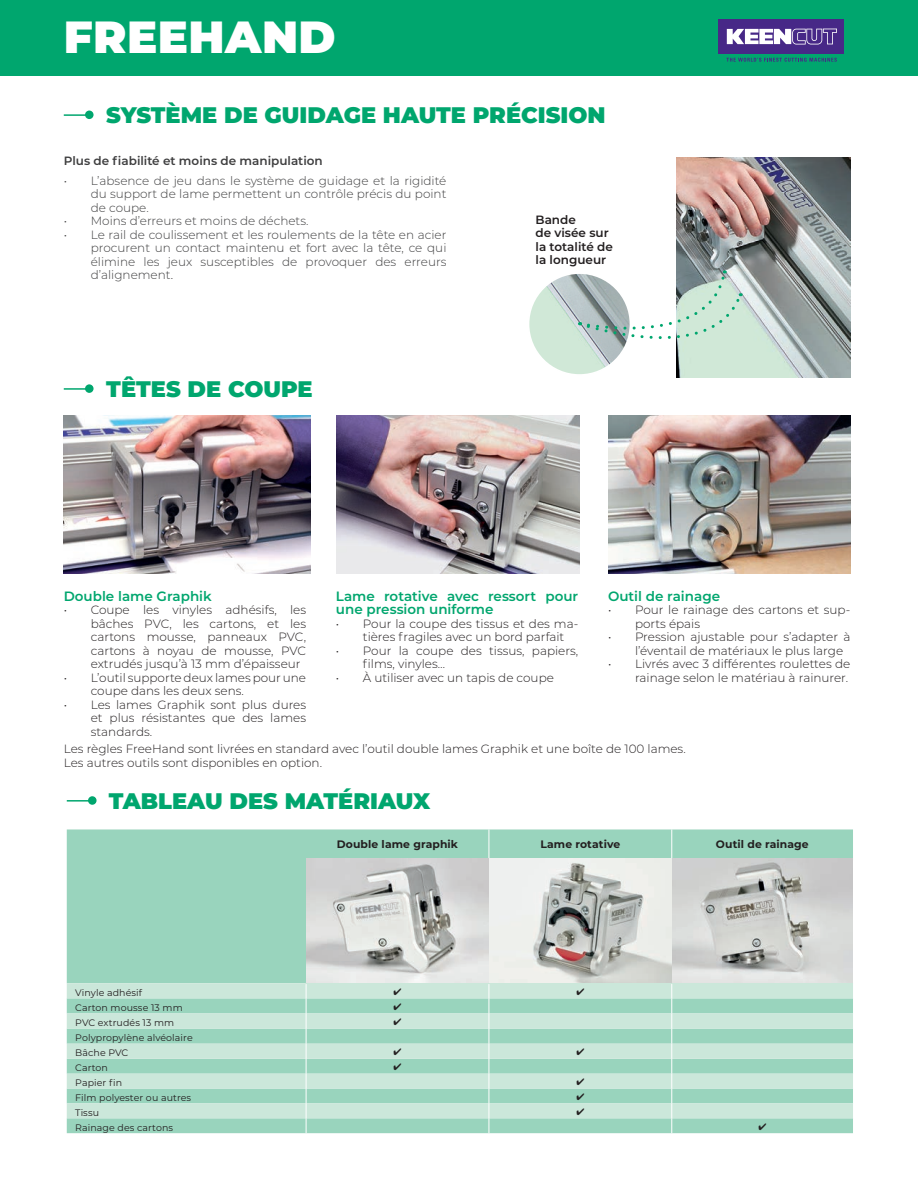
<style>
.page{position:relative;width:918px;height:1188px;background:#fff}
.page>*{position:absolute;margin:0;border:0;box-sizing:border-box;transform-origin:0 0}
.t1{font:900 45px "Montserrat";letter-spacing:.01em;color:#fff}
.t2{font:900 22.5px "Montserrat";color:#00a66e}
.t3{font:600 13.5px/13.5px "Montserrat";color:#00a66e}
.t4{font:300 12px/13.5px "Montserrat";color:#231f20}
.t5{font:300 12px/13.5px "Montserrat";color:#3e3e3f;text-align:justify}
.t6{font:600 12px/13.5px "Montserrat";color:#231f20}
.t7{font:600 12px "Montserrat";color:#3e3e3f}
.t8{font:700 10.8px "Montserrat";letter-spacing:.01em;color:#231f20}
.t9{font:9.45px/15.1px "Montserrat";letter-spacing:.01em;color:#231f20}
.s1{color:#231f20}
</style>
<div class="page">
<div style="left:0;top:0;width:918px;height:75px;background:#00a66e"></div>
<img style="left:676px;top:158px;width:174px;height:220px">
<div style="left:85px;top:111px;width:9px;height:8px;background:#00a66e;border-radius:50%"></div>
<hr style="left:64px;top:114px;width:25px;height:2px;background:#00a66e">
<img style="left:528px;top:273px;width:103px;height:102px;border-radius:51px">
<div style="left:85px;top:384px;width:9px;height:9px;background:#00a66e;border-radius:50%"></div>
<hr style="left:64px;top:388px;width:25px;height:2px;background:#00a66e">
<img style="left:64px;top:415px;width:246px;height:159px">
<img style="left:337px;top:415px;width:242px;height:159px">
<img style="left:608px;top:415px;width:242px;height:159px">
<div style="left:88px;top:796px;width:9px;height:9px;background:#00a66e;border-radius:50%"></div>
<hr style="left:67px;top:800px;width:25px;height:2px;background:#00a66e">
<div style="left:67px;top:829px;width:786px;height:304px;background:#99d4bd"></div>
<svg style="left:67px;top:983px;width:786px;height:135px;background:#b6dfcd"></svg>
<hr style="left:489px;top:829px;width:1px;height:30px;background:#fff">
<hr style="left:671px;top:829px;width:1px;height:30px;background:#fff">
<svg style="left:306px;top:984px;width:1px;height:149px"></svg>
<svg style="left:489px;top:984px;width:1px;height:149px"></svg>
<hr style="left:489px;top:983px;width:183px;height:1px;background:#cbe7da">
<hr style="left:306px;top:983px;width:183px;height:1px;background:#cbe7da">
<svg style="left:671px;top:984px;width:1px;height:149px"></svg>
<hr style="left:672px;top:983px;width:181px;height:1px;background:#cbe7da">
<img style="left:306px;top:859px;width:547px;height:124px">
<svg style="left:580px;top:270px;width:163px;height:87px"></svg>
<div style="left:719px;top:19px;width:125px;height:35px;background:#472887"></div>
<svg style="left:727px;top:29px;width:110px;height:16px"></svg>
<svg style="left:726px;top:58px;width:111px;height:4px"></svg>
<svg style="left:394px;top:988px;width:7px;height:7px"></svg>
<svg style="left:577px;top:988px;width:7px;height:7px"></svg>
<svg style="left:394px;top:1003px;width:7px;height:7px"></svg>
<svg style="left:394px;top:1018px;width:7px;height:7px"></svg>
<svg style="left:394px;top:1048px;width:7px;height:7px"></svg>
<svg style="left:577px;top:1048px;width:7px;height:7px"></svg>
<svg style="left:394px;top:1063px;width:7px;height:7px"></svg>
<svg style="left:577px;top:1078px;width:7px;height:7px"></svg>
<svg style="left:577px;top:1093px;width:7px;height:7px"></svg>
<svg style="left:577px;top:1108px;width:7px;height:7px"></svg>
<svg style="left:759px;top:1123px;width:7px;height:7px"></svg>
<h1 class="t1" style="left:64px;top:3px;width:274px">FREEHAND</h1>
<h2 class="t2" style="left:106px;top:98px;width:501px">SYSTÈME DE GUIDAGE HAUTE PRÉCISION</h2>
<p class="t7" style="left:64px;top:152px;width:261px">Plus de fiabilité et moins de manipulation</p>
<p class="t5" style="left:91px;top:173px;width:357px;text-indent:-27px">• L’absence de jeu dans le système de guidage et la rigidité du support de lame permettent un contrôle précis du point de coupe.</p>
<p class="t5" style="left:64px;top:214px;width:246px">• Moins d’erreurs et moins de déchets.</p>
<p class="t5" style="left:91px;top:227px;width:357px;text-indent:-27px">• Le rail de coulissement et les roulements de la tête en acier procurent un contact maintenu et fort avec la tête, ce qui élimine les jeux susceptibles de provoquer des erreurs d’alignement<span class="s1">.</span></p>
<h2 class="t2" style="left:106px;top:372px;width:208px">TÊTES DE COUPE</h2>
<p class="t6" style="left:536px;top:212px;width:79px">Bande<br>de visée sur la totalité de la longueur</p>
<p class="t3" style="left:64px;top:588px;width:150px">Double lame Graphik</p>
<p class="t4" style="left:91px;top:603px;width:217px;text-align:justify;text-indent:-27px">• Coupe les vinyles adhésifs, les bâches PVC, les cartons, et les cartons mousse, panneaux PVC, cartons à noyau de mousse, PVC extrudés jusqu’à 13 mm d’épaisseur</p>
<p class="t4" style="left:91px;top:670px;width:217px;text-indent:-27px">• L’outil supporte deux lames pour une coupe dans les deux sens.</p>
<p class="t4" style="left:91px;top:697px;width:217px;text-align:justify;text-indent:-27px">• Les lames Graphik sont plus dures et plus résistantes que des lames standards.</p>
<p class="t3" style="left:336px;top:588px;width:244px">Lame rotative avec ressort pour une pression uniforme</p>
<p class="t4" style="left:363px;top:616px;width:217px;text-indent:-27px">• Pour la coupe des tissus et des ma&shy;tières fragiles avec un bord parfait</p>
<p class="t4" style="left:363px;top:643px;width:217px;text-indent:-27px">• Pour la coupe des tissus, papiers, films, vinyles…</p>
<p class="t4" style="left:336px;top:670px;width:220px">• À utiliser avec un tapis de coupe</p>
<p class="t3" style="left:608px;top:588px;width:114px">Outil de rainage</p>
<p class="t4" style="left:635px;top:603px;width:217px;text-indent:-27px">• Pour le rainage des cartons et sup&shy;ports épais</p>
<p class="t4" style="left:635px;top:630px;width:217px;text-indent:-27px">• Pression ajustable pour s’adapter à l’éventail de matériaux le plus large</p>
<p class="t4" style="left:608px;top:657px;width:244px;text-align:right">• Livrés avec 3 différentes roulettes de rainage selon le matériau à rainurer.</p>
<p class="t4" style="left:64px;top:742px;width:623px">Les règles FreeHand sont livrées en standard avec l’outil double lames Graphik et une boîte de 100 lames.<br>Les autres outils sont disponibles en option.</p>
<h2 class="t2" style="left:109px;top:784px;width:323px">TABLEAU DES MATÉRIAUX</h2>
<p class="t8" style="left:337px;top:837px;width:123px">Double lame graphik</p>
<p class="t8" style="left:540px;top:837px;width:81px">Lame rotative</p>
<p class="t8" style="left:716px;top:837px;width:94px">Outil de rainage</p>
<p class="t9" style="left:75px;top:985px;width:68px">Vinyle adhésif</p>
<p class="t9" style="left:75px;top:1000px;width:109px">Carton mousse 13 mm</p>
<p class="t9" style="left:75px;top:1015px;width:100px">PVC extrudés 13 mm</p>
<p class="t9" style="left:75px;top:1030px;width:119px">Polypropylène alvéolaire<br>Bâche PVC</p>
<p class="t9" style="left:75px;top:1060px;width:34px">Carton</p>
<p class="t9" style="left:75px;top:1075px;width:48px">Papier fin</p>
<p class="t9" style="left:75px;top:1090px;width:117px">Film polyester ou autres</p>
<p class="t9" style="left:75px;top:1105px;width:25px">Tissu</p>
<p class="t9" style="left:75px;top:1120px;width:99px">Rainage des cartons</p>
</div>
